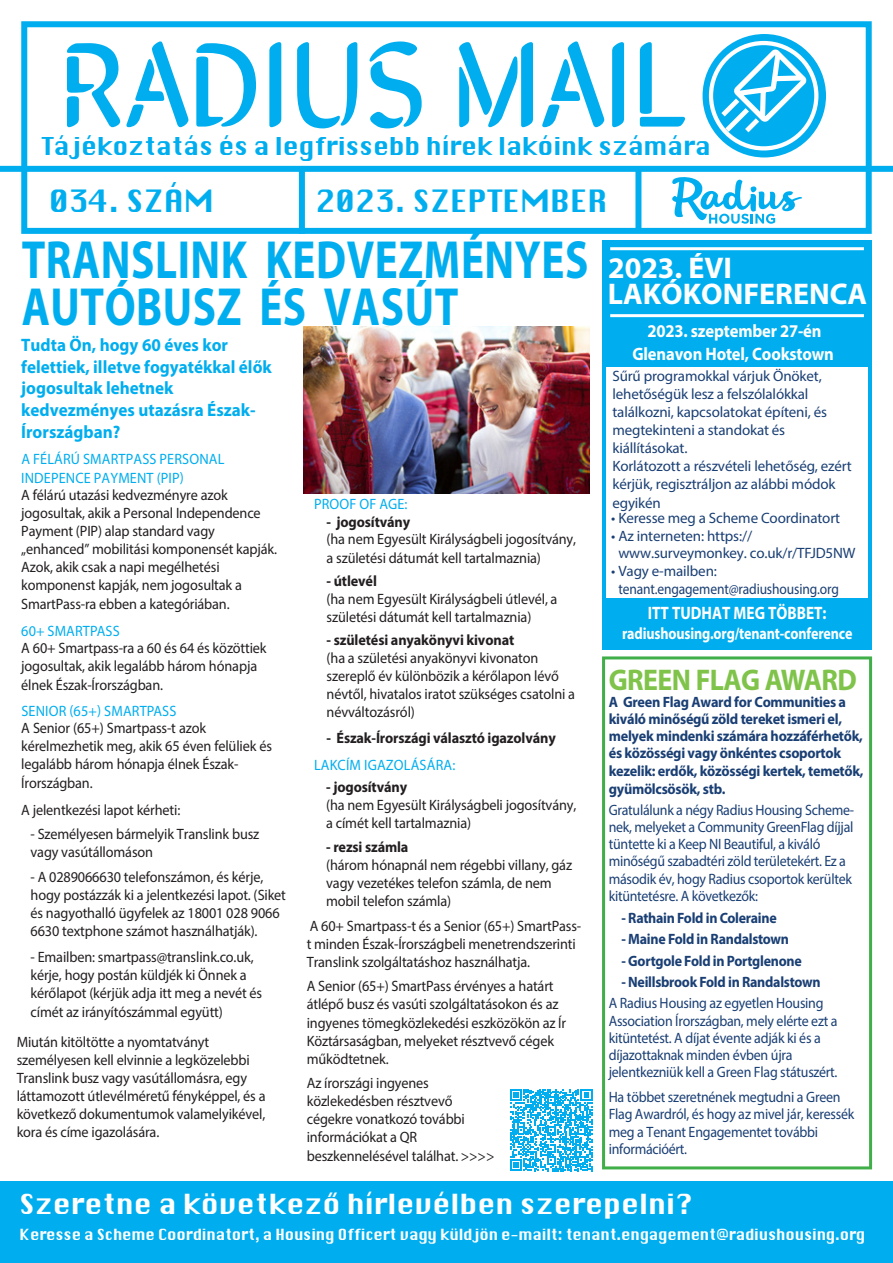
<style>
.page{position:relative;width:893px;height:1263px;background:#fff}
.page>*{position:absolute;margin:0;border:0;box-sizing:border-box;transform-origin:0 0}
.t1{font:700 54px/46.8px "Myriad Pro";letter-spacing:.01em;color:#00aeef;scale:.8 1}
.t2{font:30px "Krungthep";color:#00aeef}
.t3{font:700 30px/25.7px "Myriad Pro";color:#fff}
.t4{font:700 30px "Myriad Pro";letter-spacing:-.02em;color:#7fc34a;scale:.93 1}
.t5{font:27px "Krungthep";color:#fff}
.t6{font:24px "Krungthep";letter-spacing:-.01em;color:#00aeef}
.t7{font:700 18px/21.8px "Myriad Pro";color:#00aeef;scale:.95 1}
.t8{font:700 18px/23px "Myriad Pro";letter-spacing:-.01em;color:#fff;text-align:center;scale:.92 1}
.t9{font:700 18px "Myriad Pro";letter-spacing:-.01em;color:#fff;scale:.85 1}
.t10{font:700 16.5px "Myriad Pro";letter-spacing:-.01em;color:#fff;scale:.85 1}
.t11{font:15px/18px "Myriad Pro";letter-spacing:-.01em;color:#231f20;scale:.95 1}
.t12{font:15px/17.2px "Myriad Pro";letter-spacing:-.02em;color:#1a3f74;scale:.93 1}
.t13{font:15px/18.1px "Myriad Pro";letter-spacing:-.02em;color:#1a3f74}
.t14{font:700 15px/17.4px "Myriad Pro";letter-spacing:-.02em;color:#1a3f74;scale:.95 1}
.t15{font:700 15px "Myriad Pro";letter-spacing:-.02em;color:#1a3f74;scale:.93 1}
.t16{font:15px "Krungthep";letter-spacing:-.01em;color:#fff;scale:.94 1}
.t17{font:700 15px "Myriad Pro";letter-spacing:-.01em;color:#231f20;scale:.95 1}
.t18{font:15px "Myriad Pro";letter-spacing:.01em;color:#00aeef;scale:.95 1}
.s1{color:#00aeef}
.s2{font-weight:700}
</style>
<div class="page">
<div style="left:21px;top:21px;width:851px;height:213px;border:6px solid #00aeef"></div>
<div style="left:0;top:166px;width:893px;height:6px;background:#00aeef"></div>
<div style="left:299px;top:170px;width:6px;height:64px;background:#00aeef"></div>
<div style="left:635px;top:170px;width:6px;height:61px;background:#00aeef"></div>
<svg style="left:703px;top:34px;width:123px;height:123px"></svg>
<div style="left:0;top:1181px;width:893px;height:82px;background:#00aeef"></div>
<svg style="left:67px;top:43px;width:53px;height:84px"></svg>
<svg style="left:126px;top:41px;width:62px;height:86px"></svg>
<svg style="left:196px;top:43px;width:60px;height:84px"></svg>
<svg style="left:269px;top:42px;width:12px;height:85px"></svg>
<svg style="left:297px;top:42px;width:60px;height:86px"></svg>
<svg style="left:370px;top:41px;width:52px;height:87px"></svg>
<svg style="left:459px;top:42px;width:74px;height:85px"></svg>
<svg style="left:542px;top:41px;width:62px;height:86px"></svg>
<svg style="left:612px;top:42px;width:12px;height:85px"></svg>
<svg style="left:640px;top:42px;width:168px;height:188px"></svg>
<div style="left:602px;top:656px;width:270px;height:513px;border:3px solid #40ae49"></div>
<div style="left:602px;top:240px;width:269px;height:409px;background:#00aeef"></div>
<div style="left:606px;top:368px;width:261px;height:230px;background:#fff"></div>
<hr style="left:610px;top:247px;width:254px;height:3px;background:#fff">
<hr style="left:610px;top:314px;width:254px;height:3px;background:#fff">
<img style="left:303px;top:327px;width:286px;height:166px">
<svg style="left:510px;top:1089px;width:82px;height:82px"></svg>
<p class="t6" style="left:42px;top:132px;width:670px">Tájékoztatás és a legfrissebb hírek lakóink számára</p>
<p class="t2" style="left:49px;top:184px;width:166px">034. SZÁM</p>
<p class="t2" style="left:315px;top:184px;width:294px">2023. SZEPTEMBER</p>
<p class="t1" style="left:22px;top:235px;width:710px">TRANSLINK KEDVEZMÉNYES<br>AUTÓBUSZ ÉS VASÚT</p>
<p class="t7" style="left:21px;top:334px;width:265px">Tudta Ön, hogy 60 éves kor felettiek, illetve fogyatékkal élők jogosultak lehetnek kedvezményes utazásra Észak-<br>Írországban?</p>
<p class="t11" style="left:21px;top:450px;width:271px"><span class="s1">A FÉLÁRÚ SMARTPASS PERSONAL INDEPENCE PAYMENT (PIP)<br></span>A félárú utazási kedvezményre azok jogosultak, akik a Personal Independence Payment (PIP) alap standard vagy „enhanced” mobilitási komponensét kapják.<br>Azok, akik csak a napi megélhetési komponenst kapják, nem jogosultak a SmartPass-ra ebben a kategóriában.</p>
<p class="t11" style="left:21px;top:621px;width:260px"><span class="s1">60+ SMARTPASS<br></span>A 60+ Smartpass-ra a 60 és 64 és közöttiek jogosultak, akik legalább három hónapja élnek Észak-Írországban.</p>
<p class="t11" style="left:21px;top:702px;width:266px"><span class="s1">SENIOR (65+) SMARTPASS<br></span>A Senior (65+) Smartpass-t azok kérelmezhetik meg, akik 65 éven felüliek és legalább három hónapja élnek Észak-<br>Írországban.</p>
<p class="t11" style="left:21px;top:800px;width:169px">A jelentkezési lapot kérheti:</p>
<p class="t11" style="left:31px;top:825px;width:242px">- Személyesen bármelyik Translink busz vagy vasútállomáson</p>
<p class="t11" style="left:31px;top:868px;width:270px">- A 0289066630 telefonszámon, és kérje, hogy postázzák ki a jelentkezési lapot. (Siket és nagyothalló ügyfelek az 18001 028 9066<br>6630 textphone számot használhatják).</p>
<p class="t11" style="left:31px;top:948px;width:245px">- Emailben: smartpass@translink.co.uk, kérje, hogy postán küldjék ki Önnek a kérőlapot (kérjük adja itt meg a nevét és címét az irányítószámmal együtt)</p>
<p class="t11" style="left:17px;top:1032px;width:263px">Miután kitöltötte a nyomtatványt személyesen kell elvinnie a legközelebbi Translink busz vagy vasútállomásra, egy láttamozott útlevélméretű fényképpel, és a következő dokumentumok valamelyikével, kora és címe igazolására.</p>
<p class="t18" style="left:314px;top:495px;width:100px">PROOF OF AGE:</p>
<p class="t11" style="left:327px;top:513px;width:264px;line-height:17.2px"><span class="s2">- jogosítvány<br></span>(ha nem Egyesült Királyságbeli jogosítvány,</p>
<p class="t11" style="left:327px;top:548px;width:227px">a születési dátumát kell tartalmaznia)</p>
<p class="t11" style="left:327px;top:572px;width:245px"><span class="s2">- útlevél<br></span>(ha nem Egyesült Királyságbeli útlevél, a születési dátumát kell tartalmaznia)</p>
<p class="t11" style="left:327px;top:631px;width:263px"><span class="s2">- születési anyakönyvi kivonat<br></span>(ha a születési anyakönyvi kivonaton szereplő év különbözik a kérőlapon lévő névtől, hivatalos iratot szükséges csatolni a névváltozásról)</p>
<p class="t17" style="left:327px;top:728px;width:243px">- Észak-Írországi választó igazolvány</p>
<p class="t18" style="left:314px;top:756px;width:150px">LAKCÍM IGAZOLÁSÁRA:</p>
<p class="t11" style="left:326px;top:778px;width:265px"><span class="s2">- jogosítvány<br></span>(ha nem Egyesült Királyságbeli jogosítvány, a címét kell tartalmaznia)</p>
<p class="t11" style="left:326px;top:837px;width:260px"><span class="s2">- rezsi számla<br></span>(három hónapnál nem régebbi villany, gáz vagy vezetékes telefon számla, de nem mobil telefon számla)</p>
<p class="t11" style="left:307px;top:916px;width:290px">A 60+ Smartpass-t és a Senior (65+) SmartPass&shy;t minden Észak-Írországbeli menetrendszerinti<br>Translink szolgáltatáshoz használhatja.</p>
<p class="t11" style="left:307px;top:977px;width:275px">A Senior (65+) SmartPass érvényes a határt átlépő busz és vasúti szolgáltatásokon és az ingyenes tömegközlekedési eszközökön az Ír Köztársaságban, melyeket résztvevő cégek működtetnek.</p>
<p class="t11" style="left:307px;top:1074px;width:199px">Az írországi ingyenes közlekedésben résztvevő cégekre vonatkozó további információkat a QR beszkennelésével találhat. &gt;&gt;&gt;&gt;</p>
<p class="t3" style="left:608px;top:254px;width:261px">2023. ÉVI<br>LAKÓKONFERENCA</p>
<p class="t8" style="left:632px;top:319px;width:221px">2023. szeptember 27-én<br>Glenavon Hotel, Cookstown</p>
<p class="t13" style="left:612px;top:367px;width:241px">Sűrű programokkal várjuk Önöket, lehetőségük lesz a felszólalókkal találkozni, kapcsolatokat építeni, és megtekinteni a standokat és kiállításokat.<br>Korlátozott a részvételi lehetőség, ezért kérjük, regisztráljon az alábbi módok egyikén</p>
<p class="t13" style="left:611px;top:508px;width:230px">• Keresse meg a Scheme Coordinatort</p>
<p class="t13" style="left:618px;top:527px;width:239px;line-height:17.4px;text-indent:-7px">• Az interneten: https:// www.surveymonkey. co.uk/r/TFJD5NW</p>
<p class="t13" style="left:618px;top:562px;width:222px;text-indent:-7px">• Vagy e-mailben: tenant.engagement@radiushousing.org</p>
<p class="t9" style="left:648px;top:601px;width:212px">ITT TUDHAT MEG TÖBBET:</p>
<p class="t10" style="left:622px;top:623px;width:272px">radiushousing.org/tenant-conference</p>
<p class="t4" style="left:609px;top:660px;width:268px">GREEN FLAG AWARD</p>
<p class="t14" style="left:609px;top:692px;width:270px">A Green Flag Award for Communities a kiváló minőségű zöld tereket ismeri el, melyek mindenki számára hozzáférhetők, és közösségi vagy önkéntes csoportok kezelik: erdők, közösségi kertek, temetők, gyümölcsösök, stb.</p>
<p class="t12" style="left:609px;top:801px;width:265px">Gratulálunk a négy Radius Housing Scheme&shy;nek, melyeket a Community GreenFlag díjjal tüntette ki a Keep NI Beautiful, a kiváló minőségű szabadtéri zöld területekért. Ez a második év, hogy Radius csoportok kerültek kitüntetésre. A következők:</p>
<p class="t15" style="left:621px;top:908px;width:168px">- Rathain Fold in Coleraine</p>
<p class="t15" style="left:621px;top:929px;width:182px">- Maine Fold in Randalstown</p>
<p class="t15" style="left:621px;top:951px;width:195px">- Gortgole Fold in Portglenone</p>
<p class="t15" style="left:621px;top:972px;width:215px">- Neillsbrook Fold in Randalstown</p>
<p class="t12" style="left:609px;top:994px;width:248px">A Radius Housing az egyetlen Housing Association Írországban, mely elérte ezt a kitüntetést. A díjat évente adják ki és a díjazottaknak minden évben újra jelentkezniük kell a Green Flag státuszért.</p>
<p class="t12" style="left:609px;top:1088px;width:265px">Ha többet szeretnének megtudni a Green Flag Awardról, és hogy az mivel jár, keressék meg a Tenant Engagementet további információért.</p>
<p class="t5" style="left:19px;top:1188px;width:675px">Szeretne a következő hírlevélben szerepelni?</p>
<p class="t16" style="left:20px;top:1225px;width:901px">Keresse a Scheme Coordinatort, a Housing Officert vagy küldjön e-mailt: tenant.engagement@radiushousing.org</p>
</div>
